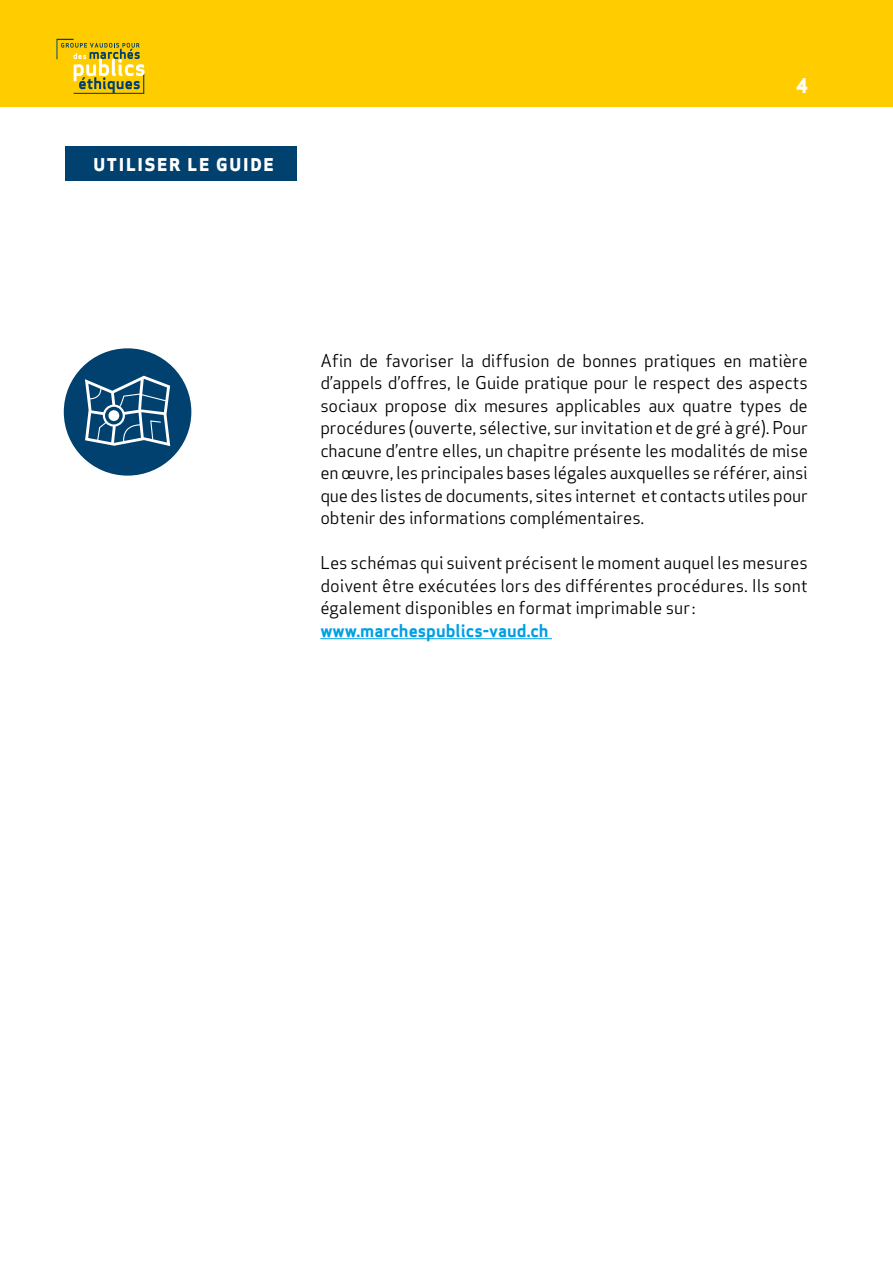
<style>
.page{position:relative;width:893px;height:1263px;background:#fff}
.page>*{position:absolute;margin:0;border:0;box-sizing:border-box;transform-origin:0 0}
.t1{font:800 19.5px "Apex Sans";color:#fff}
.t2{font:17.25px/22.5px "Apex Sans";letter-spacing:-.005em;color:#000;text-align:justify}
.t3{font:700 17.25px "Apex Sans";color:#009fe3}
.t4{font:800 17.25px "Apex Sans";letter-spacing:.1em;color:#fff}
</style>
<div class="page">
<div style="left:0;top:0;width:893px;height:106px;background:#fc0"></div>
<svg style="left:56px;top:39px;width:89px;height:55px"></svg>
<hr style="left:320px;top:638px;width:232px;height:1px;background:#009fe3">
<div style="left:66px;top:147px;width:231px;height:34px;background:#004170"></div>
<div style="left:64px;top:348px;width:127px;height:128px;background:#004170;border-radius:50%"></div>
<svg style="left:85px;top:376px;width:85px;height:70px"></svg>
<p class="t4" style="left:93px;top:153px;width:182px">UTILISER LE GUIDE</p>
<p class="t1" style="left:796px;top:73px;width:13px">4</p>
<p class="t2" style="left:320px;top:348px;width:489px">Afin de favoriser la diffusion de bonnes pratiques en matière d’appels d’offres, le Guide pratique pour le respect des aspects sociaux propose dix mesures applicables aux quatre types de procédures (ouverte, sélective, sur invitation et de gré à gré). Pour chacune d’entre elles, un chapitre présente les modalités de mise en œuvre, les principales bases légales auxquelles se référer, ainsi que des listes de documents, sites internet et contacts utiles pour obtenir des informations complémentaires.</p>
<p class="t2" style="left:320px;top:550px;width:489px">Les schémas qui suivent précisent le moment auquel les mesures doivent être exécutées lors des différentes procédures. Ils sont également disponibles en format imprimable sur :</p>
<p class="t3" style="left:320px;top:619px;width:230px">www.marchespublics-vaud.ch</p>
</div>
